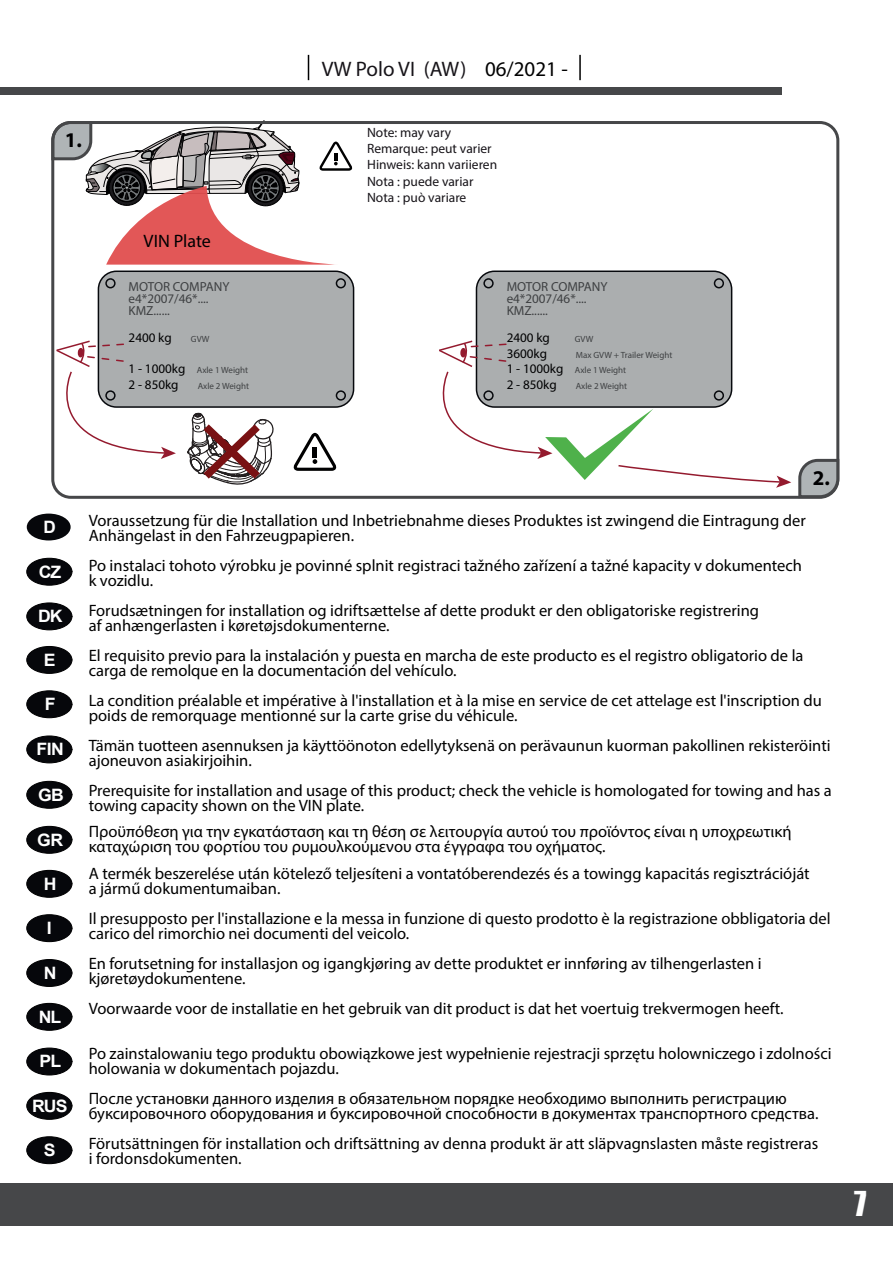
<style>
.page{position:relative;width:893px;height:1263px;background:#fff}
.page>*{position:absolute;margin:0;border:0;box-sizing:border-box;transform-origin:0 0}
.t1{font:31.5px "Impact";color:#fff}
.t2{font:21px "Myriad Pro";color:#171419}
.t3{font:700 21px "Myriad Pro";color:#000001}
.t4{font:18px "Myriad Pro";color:#000001}
.t5{font:700 17.1px "Arial";letter-spacing:-.05em;color:#fff}
.t6{font:16.5px/15px "Myriad Pro";color:#000001}
.t7{font:13.5px/16.2px "Myriad Pro";color:#171419}
.t8{font:13.2px/12px "Myriad Pro";color:#3e4042}
.t9{font:13.2px "Myriad Pro";color:#000001}
.t10{font:9px "Myriad Pro";color:#3e4042}
.s1{color:#000001}
</style>
<div class="page">
<div style="left:0;top:1183px;width:893px;height:43px;background:#464749"></div>
<div style="left:0;top:87px;width:782px;height:7px;background:#464749"></div>
<svg style="left:308px;top:55px;width:1px;height:25px"></svg>
<hr style="left:579px;top:55px;width:2px;height:25px;background:#000001">
<svg style="left:294px;top:433px;width:42px;height:38px"></svg>
<hr style="left:313px;top:447px;width:4px;height:10px;background:#000001">
<div style="left:51px;top:121px;width:788px;height:378px;border:3px solid #464749;border-radius:18px"></div>
<svg style="left:51px;top:120px;width:301px;height:145px"></svg>
<div style="left:27px;top:514px;width:44px;height:26px;background:#06070b;border-radius:50%"></div>
<div style="left:26px;top:558px;width:46px;height:28px;background:#06070b;border:1px solid #000001;border-radius:50%"></div>
<div style="left:26px;top:602px;width:46px;height:28px;background:#06070b;border:1px solid #000001;border-radius:50%"></div>
<div style="left:26px;top:646px;width:46px;height:28px;background:#06070b;border:1px solid #000001;border-radius:50%"></div>
<div style="left:26px;top:690px;width:46px;height:28px;background:#06070b;border:1px solid #000001;border-radius:50%"></div>
<div style="left:26px;top:735px;width:46px;height:28px;background:#06070b;border:1px solid #000001;border-radius:50%"></div>
<div style="left:26px;top:781px;width:46px;height:28px;background:#06070b;border:1px solid #000001;border-radius:50%"></div>
<div style="left:26px;top:826px;width:46px;height:28px;background:#06070b;border:1px solid #000001;border-radius:50%"></div>
<div style="left:26px;top:870px;width:46px;height:28px;background:#06070b;border:1px solid #000001;border-radius:50%"></div>
<div style="left:26px;top:914px;width:46px;height:28px;background:#06070b;border:1px solid #000001;border-radius:50%"></div>
<div style="left:26px;top:959px;width:46px;height:28px;background:#06070b;border:1px solid #000001;border-radius:50%"></div>
<div style="left:26px;top:1003px;width:46px;height:28px;background:#06070b;border:1px solid #000001;border-radius:50%"></div>
<div style="left:26px;top:1048px;width:46px;height:28px;background:#06070b;border:1px solid #000001;border-radius:50%"></div>
<div style="left:26px;top:1092px;width:46px;height:28px;background:#06070b;border:1px solid #000001;border-radius:50%"></div>
<div style="left:26px;top:1136px;width:46px;height:28px;background:#06070b;border:1px solid #000001;border-radius:50%"></div>
<div style="left:98px;top:271px;width:256px;height:136px;background:#abaeaf;border-radius:18px"></div>
<div style="left:98px;top:271px;width:256px;height:137px;border:2px solid #07090d;border-radius:18px"></div>
<div style="left:105px;top:278px;width:11px;height:10px;border:2px solid #07090d;border-radius:50%"></div>
<div style="left:336px;top:278px;width:10px;height:10px;border:2px solid #07090d;border-radius:50%"></div>
<div style="left:336px;top:390px;width:10px;height:11px;border:2px solid #07090d;border-radius:50%"></div>
<div style="left:476px;top:271px;width:256px;height:136px;background:#abaeaf;border-radius:18px"></div>
<div style="left:476px;top:271px;width:256px;height:137px;border:2px solid #07090d;border-radius:18px"></div>
<div style="left:483px;top:278px;width:11px;height:10px;border:2px solid #07090d;border-radius:50%"></div>
<div style="left:714px;top:278px;width:10px;height:10px;border:2px solid #07090d;border-radius:50%"></div>
<svg style="left:797px;top:457px;width:43px;height:42px;background:#a3a6a7"></svg>
<svg style="left:51px;top:339px;width:125px;height:120px"></svg>
<svg style="left:186px;top:405px;width:88px;height:80px"></svg>
<svg style="left:439px;top:339px;width:352px;height:149px"></svg>
<p class="t2" style="left:322px;top:56px;width:248px">VW Polo VI (AW) <span class="s1">06/2021 -</span></p>
<p class="t3" style="left:65px;top:126px;width:19px">1.</p>
<p class="t7" style="left:367px;top:124px;width:132px">Note: may vary<br>Remarque: peut varier<br>Hinweis: kann variieren<br>Nota : puede variar<br>Nota : può variare</p>
<p class="t4" style="left:144px;top:230px;width:69px">VIN Plate</p>
<p class="t8" style="left:129px;top:280px;width:102px">MOTOR COMPANY e4*2007/46*....<br>KMZ......</p>
<p class="t9" style="left:129px;top:330px;width:45px">2400 kg</p>
<p class="t10" style="left:191px;top:334px;width:20px">GVW</p>
<p class="t9" style="left:129px;top:361px;width:58px">1 - 1000kg</p>
<p class="t10" style="left:197px;top:365px;width:53px">Axle 1 Weight</p>
<p class="t9" style="left:129px;top:376px;width:52px">2 - 850kg</p>
<p class="t10" style="left:198px;top:380px;width:53px">Axle 2 Weight</p>
<p class="t8" style="left:507px;top:280px;width:102px">MOTOR COMPANY e4*2007/46*....<br>KMZ......</p>
<p class="t9" style="left:507px;top:330px;width:45px">2400 kg</p>
<p class="t10" style="left:575px;top:334px;width:20px">GVW</p>
<p class="t9" style="left:507px;top:345px;width:42px">3600kg</p>
<p class="t10" style="left:576px;top:349px;width:98px">Max GVW + Trailer Weight</p>
<p class="t9" style="left:507px;top:361px;width:58px">1 - 1000kg</p>
<p class="t10" style="left:575px;top:365px;width:53px">Axle 1 Weight</p>
<p class="t9" style="left:507px;top:376px;width:52px">2 - 850kg</p>
<p class="t10" style="left:576px;top:380px;width:53px">Axle 2 Weight</p>
<p class="t5" style="left:43px;top:515px;width:14px">D</p>
<p class="t5" style="left:39px;top:560px;width:24px">CZ</p>
<p class="t5" style="left:38px;top:604px;width:26px">DK</p>
<p class="t5" style="left:44px;top:648px;width:13px">E</p>
<p class="t5" style="left:45px;top:692px;width:12px">F</p>
<p class="t5" style="left:37px;top:737px;width:29px">FIN</p>
<p class="t5" style="left:38px;top:783px;width:28px">GB</p>
<p class="t5" style="left:37px;top:828px;width:28px">GR</p>
<p class="t5" style="left:44px;top:872px;width:14px">H</p>
<p class="t5" style="left:47px;top:916px;width:6px">I</p>
<p class="t5" style="left:44px;top:961px;width:14px">N</p>
<p class="t5" style="left:39px;top:1005px;width:24px">NL</p>
<p class="t5" style="left:40px;top:1049px;width:23px">PL</p>
<p class="t5" style="left:32px;top:1094px;width:37px">RUS</p>
<p class="t5" style="left:44px;top:1138px;width:13px">S</p>
<p class="t3" style="left:813px;top:464px;width:19px">2.</p>
<p class="t6" style="left:89px;top:513px;width:718px">Voraussetzung für die Installation und Inbetriebnahme dieses Produktes ist zwingend die Eintragung der<br>Anhängelast in den Fahrzeugpapieren.</p>
<p class="t6" style="left:89px;top:558px;width:715px">Po instalaci tohoto výrobku je povinné splnit registraci tažného zařízení a tažné kapacity v dokumentech k vozidlu.</p>
<p class="t6" style="left:89px;top:603px;width:672px">Forudsætningen for installation og idriftsættelse af dette produkt er den obligatoriske registrering af anhængerlasten i køretøjsdokumenterne.</p>
<p class="t6" style="left:89px;top:648px;width:716px">El requisito previo para la instalación y puesta en marcha de este producto es el registro obligatorio de la carga de remolque en la documentación del vehículo.</p>
<p class="t6" style="left:89px;top:693px;width:734px">La condition préalable et impérative à l'installation et à la mise en service de cet attelage est l'inscription du poids de remorquage mentionné sur la carte grise du véhicule.</p>
<p class="t6" style="left:89px;top:738px;width:743px">Tämän tuotteen asennuksen ja käyttöönoton edellytyksenä on perävaunun kuorman pakollinen rekisteröinti ajoneuvon asiakirjoihin.</p>
<p class="t6" style="left:89px;top:783px;width:745px">Prerequisite for installation and usage of this product; check the vehicle is homologated for towing and has a towing capacity shown on the VIN plate.</p>
<p class="t6" style="left:89px;top:823px;width:704px">Προϋπόθεση για την εγκατάσταση και τη θέση σε λειτουργία αυτού του προϊόντος είναι η υποχρεωτική καταχώριση του φορτίου του ρυμουλκούμενου στα έγγραφα του οχήματος.</p>
<p class="t6" style="left:89px;top:865px;width:722px">A termék beszerelése után kötelező teljesíteni a vontatóberendezés és a towingg kapacitás regisztrációját a jármű dokumentumaiban.</p>
<p class="t6" style="left:89px;top:910px;width:743px">Il presupposto per l'installazione e la messa in funzione di questo prodotto è la registrazione obbligatoria del carico del rimorchio nei documenti del veicolo.</p>
<p class="t6" style="left:89px;top:955px;width:674px">En forutsetning for installasjon og igangkjøring av dette produktet er innføring av tilhengerlasten i kjøretøydokumentene.</p>
<p class="t6" style="left:89px;top:1000px;width:696px">Voorwaarde voor de installatie en het gebruik van dit product is dat het voertuig trekvermogen heeft.</p>
<p class="t6" style="left:89px;top:1045px;width:744px">Po zainstalowaniu tego produktu obowiązkowe jest wypełnienie rejestracji sprzętu holowniczego i zdolności holowania w dokumentach pojazdu.</p>
<p class="t6" style="left:89px;top:1090px;width:731px">После установки данного изделия в обязательном порядке необходимо выполнить регистрацию буксировочного оборудования и буксировочной способности в документах транспортного средства.</p>
<p class="t6" style="left:89px;top:1135px;width:731px">Förutsättningen för installation och driftsättning av denna produkt är att släpvagnslasten måste registreras i fordonsdokumenten.</p>
<h1 class="t1" style="left:854px;top:1179px;width:14px">7</h1>
</div>
